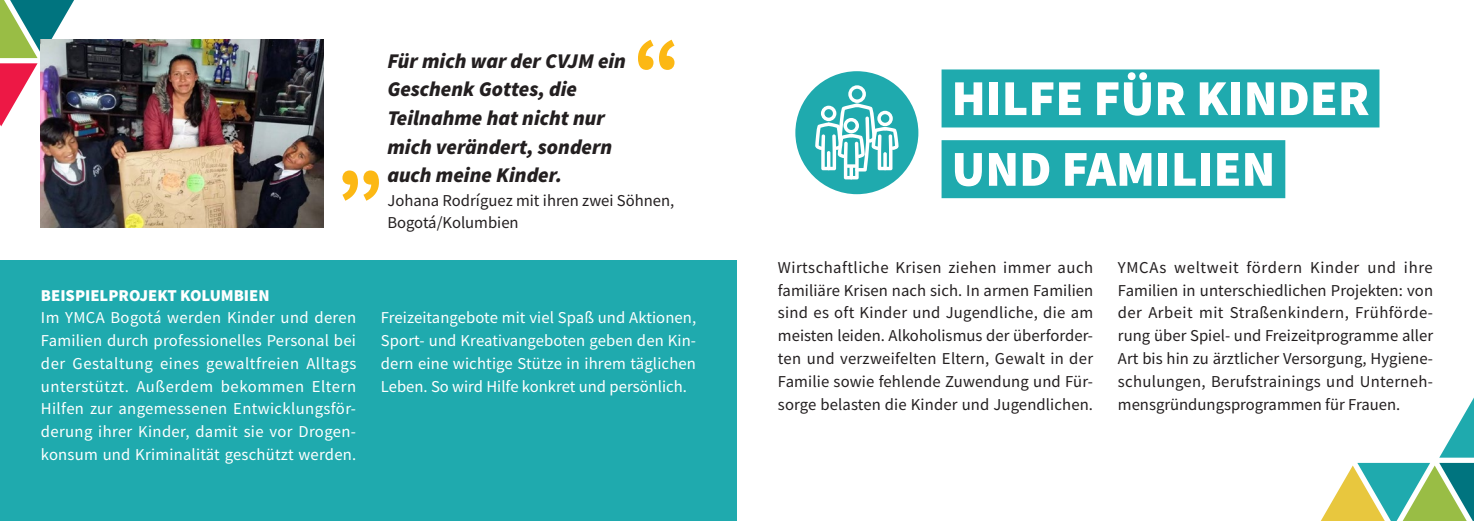
<style>
.page{position:relative;width:1474px;height:521px;background:#fff}
.page>*{position:absolute;margin:0;border:0;box-sizing:border-box;transform-origin:0 0}
.Balken{font:900 50.4px "Source Sans Pro";color:#fff}
.t1{font:italic 900 21px/28.7px "Source Sans Pro";color:#231f20}
.AHZ_fließ{font:16.62px/22.8px "Source Sans Pro";color:#231f20;text-align:justify}
.t2{font:16.62px/22.8px "Source Sans Pro";letter-spacing:.01em;color:#fff;text-align:justify}
.sub{font:900 16.62px "Source Sans Pro";color:#fff}
</style>
<div class="page">
<svg style="left:0;top:0;width:86px;height:132px"></svg>
<svg style="left:1321px;top:399px;width:152px;height:122px"></svg>
<div style="left:0;top:260px;width:737px;height:261px;background:#1faaae"></div>
<svg style="left:342px;top:170px;width:37px;height:31px"></svg>
<svg style="left:638px;top:40px;width:36px;height:30px"></svg>
<img style="left:41px;top:40px;width:282px;height:188px">
<div style="left:941px;top:69px;width:438px;height:58px;background:#1faaae"></div>
<div style="left:941px;top:140px;width:344px;height:58px;background:#1faaae"></div>
<div style="left:795px;top:71px;width:123px;height:123px;background:#1faaae;border-radius:50%"></div>
<svg style="left:815px;top:85px;width:83px;height:94px"></svg>
<svg style="left:845px;top:164px;width:12px;height:4px"></svg>
<p class="t1" style="left:387px;top:46px;width:240px">Für mich war der CVJM ein<br>Geschenk Gottes, die<br>Teilnahme hat nicht nur mich verändert, sondern auch meine Kinder.</p>
<p class="AHZ_fließ" style="left:387px;top:189px;width:288px">Johana Rodríguez mit ihren zwei Söhnen,</p>
<p class="AHZ_fließ" style="left:387px;top:211px;width:133px">Bogotá/Kolumbien</p>
<p class="sub" style="left:41px;top:284px;width:230px">BEISPIELPROJEKT KOLUMBIEN</p>
<p class="t2" style="left:41px;top:306px;width:317px">Im YMCA Bogotá werden Kinder und deren Familien durch professionelles Personal bei der Gestaltung eines gewaltfreien Alltags unterstützt. Außerdem bekommen Eltern Hilfen zur angemessenen Entwicklungsför&shy;derung ihrer Kinder, damit sie vor Drogen&shy;konsum und Kriminalität geschützt werden.</p>
<p class="t2" style="left:381px;top:306px;width:317px">Freizeitangebote mit viel Spaß und Aktionen, Sport- und Kreativangeboten geben den Kin&shy;dern eine wichtige Stütze in ihrem täglichen Leben. So wird Hilfe konkret und persönlich.</p>
<p class="Balken" style="left:951px;top:63px;width:419px">HILFE FÜR KINDER</p>
<p class="Balken" style="left:951px;top:134px;width:325px">UND FAMILIEN</p>
<p class="AHZ_fließ" style="left:778px;top:256px;width:317px">Wirtschaftliche Krisen ziehen immer auch familiäre Krisen nach sich. In armen Familien sind es oft Kinder und Jugendliche, die am meisten leiden. Alkoholismus der überforder&shy;ten und verzweifelten Eltern, Gewalt in der Familie sowie fehlende Zuwendung und Für&shy;sorge belasten die Kinder und Jugendlichen.</p>
<p class="AHZ_fließ" style="left:1117px;top:256px;width:317px">YMCAs weltweit fördern Kinder und ihre Familien in unterschiedlichen Projekten: von der Arbeit mit Straßenkindern, Frühförde&shy;rung über Spiel- und Freizeitprogramme aller Art bis hin zu ärztlicher Versorgung, Hygiene&shy;schulungen, Berufstrainings und Unterneh&shy;mensgründungsprogrammen für Frauen.</p>
</div>
